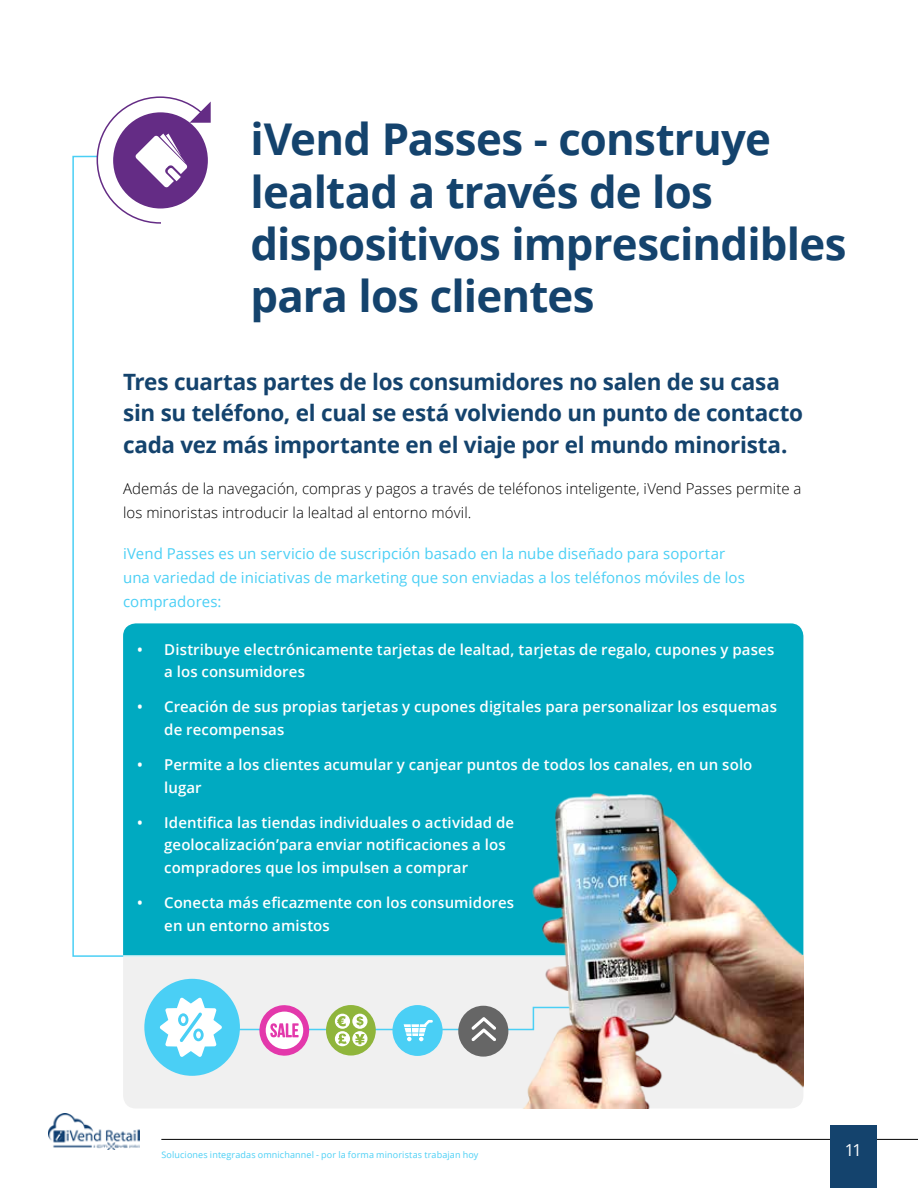
<style>
.page{position:relative;width:918px;height:1188px;background:#fff}
.page>*{position:absolute;margin:0;border:0;box-sizing:border-box;transform-origin:0 0}
.t1{font:700 43.8px/52.2px "Open Sans";letter-spacing:-.02em;color:#14436d}
.t2{font:700 22.5px/31.5px "Open Sans";letter-spacing:-.015em;color:#14436d}
.t3{font:16.5px "Open Sans";color:#fff}
.t4{font:600 15px/22.5px "Open Sans";letter-spacing:.005em;color:#fff}
.t5{font:15px/24px "Open Sans";letter-spacing:.005em;color:#4acff5}
.t6{font:300 15px/24px "Open Sans";letter-spacing:.005em;color:#000}
.t7{font:9px "Open Sans";letter-spacing:.015em;color:#4acff5}
</style>
<div class="page">
<div style="left:123px;top:958px;width:393px;height:150px;background:#f0f0f0"></div>
<svg style="left:72px;top:155px;width:444px;height:803px"></svg>
<div style="left:161px;top:113px;width:73px;height:118px;background:#fff"></div>
<div style="left:123px;top:623px;width:680px;height:332px;background:#00aac1"></div>
<div style="left:113px;top:112px;width:95px;height:97px;background:#642c85;border-radius:50%"></div>
<svg style="left:190px;top:102px;width:21px;height:21px"></svg>
<hr style="left:123px;top:955px;width:727px;height:2px;background:#fff">
<img style="left:516px;top:792px;width:287px;height:316px">
<div style="left:144px;top:979px;width:96px;height:97px;background:#4acff5;border-radius:50%"></div>
<svg style="left:135px;top:134px;width:52px;height:54px"></svg>
<svg style="left:160px;top:998px;width:464px;height:59px"></svg>
<hr style="left:161px;top:1139px;width:757px;height:1px;background:#000">
<div style="left:830px;top:1125px;width:46px;height:63px;background:#14436d"></div>
<img style="left:49px;top:1114px;width:91px;height:36px">
<h1 class="t1" style="left:251px;top:112px;width:598px">iVend Passes - construye lealtad a través de los dispositivos imprescindibles para los clientes</h1>
<h2 class="t2" style="left:123px;top:365px;width:682px">Tres cuartas partes de los consumidores no salen de su casa sin su teléfono, el cual se está volviendo un punto de contacto cada vez más importante en el viaje por el mundo minorista.</h2>
<p class="t6" style="left:123px;top:476px;width:680px">Además de la navegación, compras y pagos a través de teléfonos inteligente, iVend Passes permite a los minoristas introducir la lealtad al entorno móvil.</p>
<p class="t5" style="left:123px;top:541px;width:623px">iVend Passes es un servicio de suscripción basado en la nube diseñado para soportar una variedad de iniciativas de marketing que son enviadas a los teléfonos móviles de los compradores:</p>
<p class="t4" style="left:164px;top:638px;width:612px;text-indent:-27px">• Distribuye electrónicamente tarjetas de lealtad, tarjetas de regalo, cupones y pases a los consumidores</p>
<p class="t4" style="left:164px;top:695px;width:614px;text-indent:-27px">• Creación de sus propias tarjetas y cupones digitales para personalizar los esquemas de recompensas</p>
<p class="t4" style="left:164px;top:753px;width:590px;text-indent:-27px">• Permite a los clientes acumular y canjear puntos de todos los canales, en un solo lugar</p>
<p class="t4" style="left:164px;top:811px;width:351px;text-indent:-27px">• Identifica las tiendas individuales o actividad de geolocalización’para enviar notificaciones a los compradores que los impulsen a comprar</p>
<p class="t4" style="left:164px;top:891px;width:352px;text-indent:-27px">• Conecta más eficazmente con los consumidores en un entorno amistos</p>
<p class="t7" style="left:161px;top:1148px;width:319px">Soluciones integradas omnichannel - por la forma minoristas trabajan hoy</p>
<p class="t3" style="left:845px;top:1139px;width:19px">11</p>
</div>
